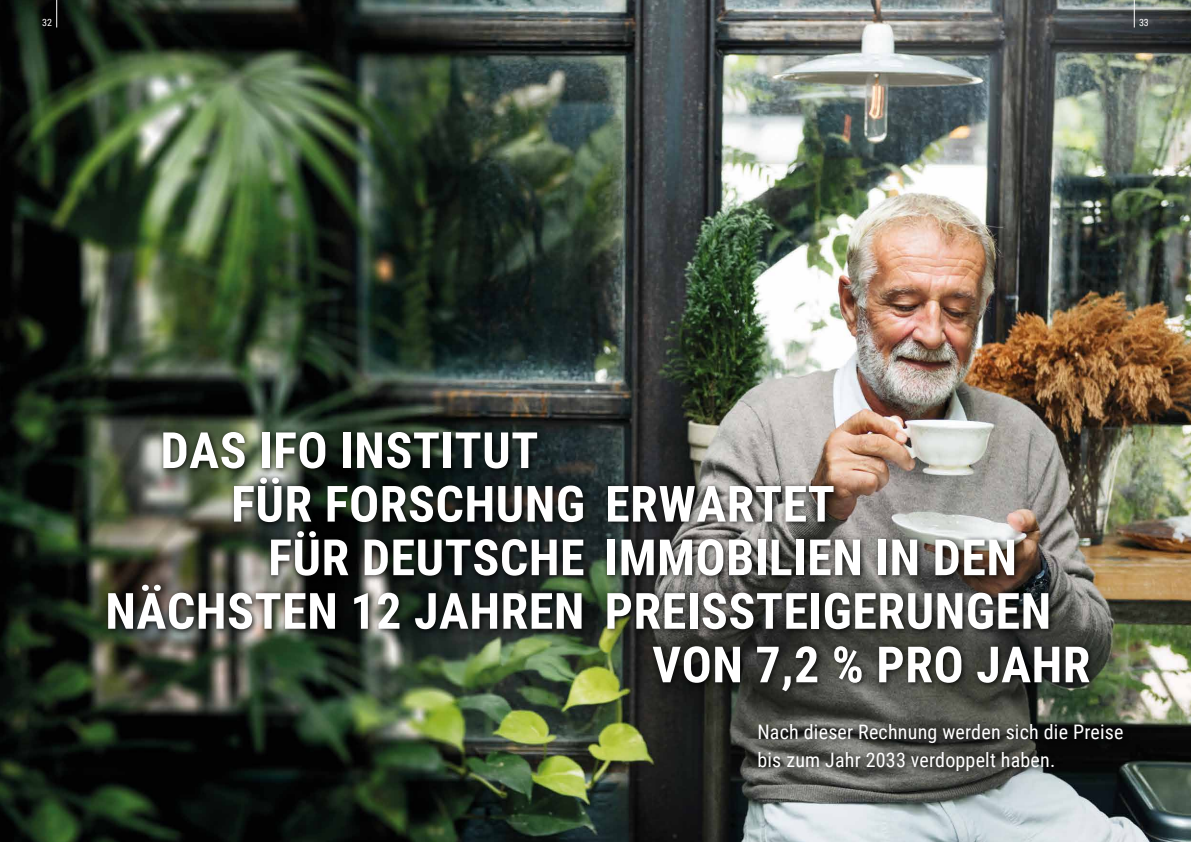
<style>
.page{position:relative;width:1191px;height:842px;background:#fff}
.page>*{position:absolute;margin:0;border:0;box-sizing:border-box;transform-origin:0 0}
.t1{font:700 50px "Roboto Condensed";letter-spacing:.01em;color:#fff}
.t2{font:20px/28px "Roboto Condensed";letter-spacing:.01em;color:#fff}
.t3{font:10px "Roboto Condensed";color:#fff}
</style>
<div class="page">
<img style="left:0;top:0;width:1191px;height:842px">
<img style="left:750px;top:715px;width:388px;height:67px">
<img style="left:153px;top:418px;width:407px;height:74px">
<img style="left:224px;top:470px;width:632px;height:75px">
<img style="left:261px;top:524px;width:778px;height:53px">
<img style="left:645px;top:632px;width:455px;height:74px">
<img style="left:98px;top:577px;width:987px;height:75px">
<svg style="left:56px;top:0;width:1px;height:27px"></svg>
<svg style="left:1133px;top:0;width:1px;height:27px"></svg>
<p class="t3" style="left:42px;top:15px;width:11px">32</p>
<p class="t3" style="left:1139px;top:15px;width:11px">33</p>
<p class="t1" style="left:160px;top:415px;width:379px">DAS IFO INSTITUT</p>
<p class="t1" style="left:231px;top:469px;width:605px">FÜR FORSCHUNG ERWARTET</p>
<p class="t1" style="left:268px;top:522px;width:750px">FÜR DEUTSCHE IMMOBILIEN IN DEN</p>
<p class="t1" style="left:105px;top:576px;width:947px">NÄCHSTEN 12 JAHREN PREISSTEIGERUNGEN</p>
<p class="t1" style="left:652px;top:629px;width:440px">VON 7,2 % PRO JAHR</p>
<p class="t2" style="left:757px;top:717px;width:367px">Nach dieser Rechnung werden sich die Preise bis zum Jahr 2033 verdoppelt haben.</p>
</div>
